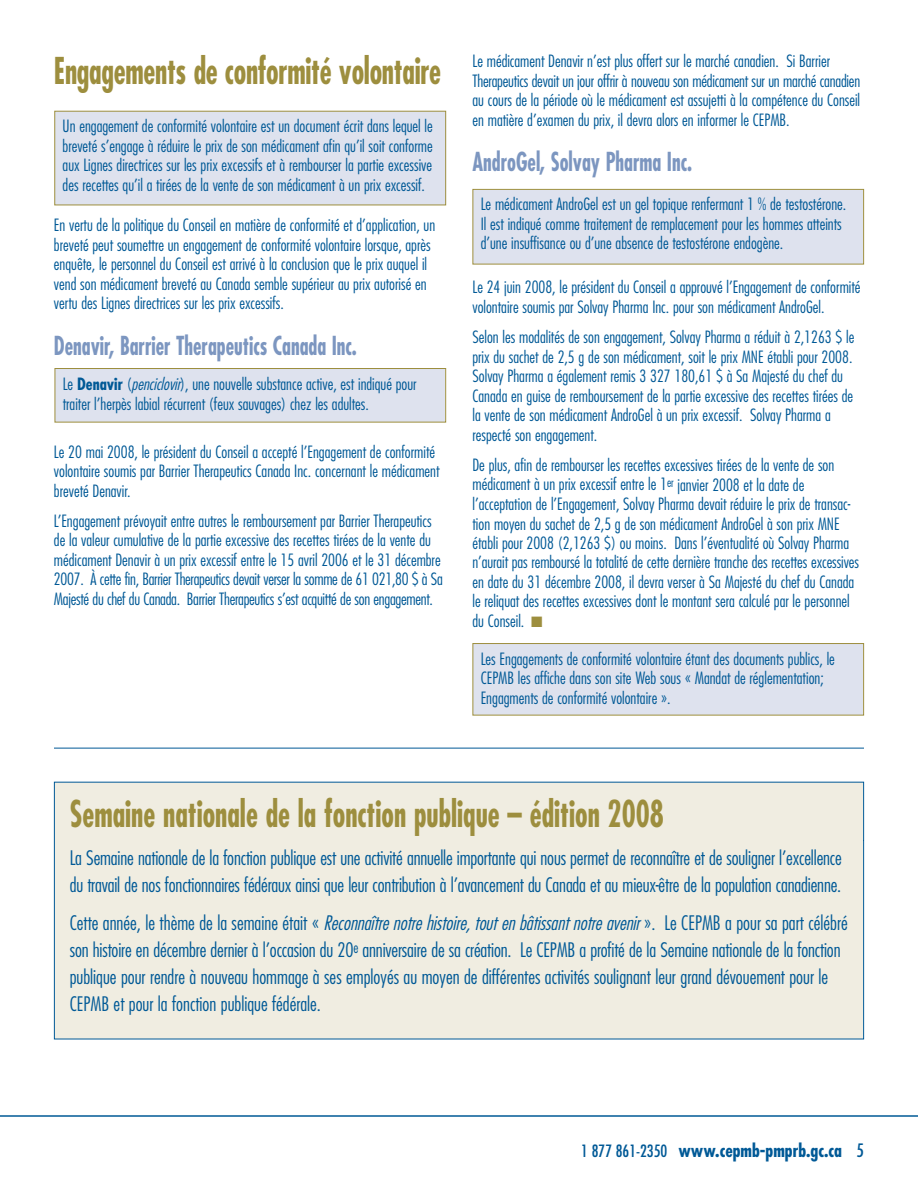
<style>
.page{position:relative;width:918px;height:1188px;background:#fff}
.page>*{position:absolute;margin:0;border:0;box-sizing:border-box;transform-origin:0 0}
.t1{font:700 condensed 36px "Futura LT";color:#9d8e3e;scale:.8 1}
.t2{font:700 condensed 25.5px "Futura LT";color:#7c96c0;scale:.8 1}
.t3{font:300 condensed 19.5px/27px "Futura LT";letter-spacing:-.01em;color:#005996}
.t4{font:700 condensed 18px "Futura LT";color:#005996}
.t5{font:300 condensed 16.5px/19.5px "Futura LT";color:#005996}
.s1{font-weight:700}
.s2{font-style:italic}
.s3{color:#9d8e3e}
.s4{font-weight:400;font-size:16.5px}
.s5{font-weight:400}
</style>
<div class="page">
<hr style="left:0;top:1115px;width:918px;height:2px;background:#005996">
<div style="left:55px;top:112px;width:390px;height:93px;background:#dee2ee"></div>
<div style="left:54px;top:111px;width:392px;height:94px;border:1px solid #9d8e3e"></div>
<div style="left:55px;top:369px;width:390px;height:53px;background:#dee2ee"></div>
<div style="left:55px;top:368px;width:391px;height:55px;border:1px solid #9d8e3e"></div>
<div style="left:473px;top:190px;width:390px;height:74px;background:#dee2ee"></div>
<div style="left:472px;top:189px;width:392px;height:75px;border:1px solid #9d8e3e"></div>
<div style="left:473px;top:644px;width:390px;height:71px;background:#dee2ee"></div>
<div style="left:472px;top:643px;width:392px;height:73px;border:1px solid #9d8e3e"></div>
<div style="left:55px;top:783px;width:808px;height:256px;background:#f0ede1"></div>
<hr style="left:54px;top:748px;width:810px;height:1px;background:#005996">
<h1 class="t1" style="left:54px;top:55px;width:485px">Engagements de conformité volontaire</h1>
<p class="t5" style="left:63px;top:118px;width:372px;text-align:justify">Un engagement de conformité volontaire est un document écrit dans lequel le breveté s’engage à réduire le prix de son médicament afin qu’il soit conforme aux Lignes directrices sur les prix excessifs et à rembourser la partie excessive des recettes qu’il a tirées de la vente de son médicament à un prix excessif.</p>
<p class="t5" style="left:54px;top:217px;width:383px">En vertu de la politique du Conseil en matière de conformité et d’application, un breveté peut soumettre un engagement de conformité volontaire lorsque, après enquête, le personnel du Conseil est arrivé à la conclusion que le prix auquel il vend son médicament breveté au Canada semble supérieur au prix autorisé en vertu des Lignes directrices sur les prix excessifs.</p>
<h2 class="t2" style="left:54px;top:334px;width:380px">Denavir, Barrier Therapeutics Canada Inc.</h2>
<p class="t5" style="left:63px;top:375px;width:355px">Le <span class="s1">Denavir</span> (<span class="s2">penciclovir</span>), une nouvelle substance active, est indiqué pour traiter l’herpès labial récurrent (feux sauvages) chez les adultes.</p>
<p class="t5" style="left:54px;top:443px;width:387px">Le 20 mai 2008, le président du Conseil a accepté l’Engagement de conformité volontaire soumis par Barrier Therapeutics Canada Inc. concernant le médicament breveté Denavir.</p>
<p class="t5" style="left:54px;top:512px;width:390px">L’Engagement prévoyait entre autres le remboursement par Barrier Therapeutics de la valeur cumulative de la partie excessive des recettes tirées de la vente du médicament Denavir à un prix excessif entre le 15 avril 2006 et le 31 décembre 2007. À cette fin, Barrier Therapeutics devait verser la somme de 61 021,80 $ à Sa Majesté du chef du Canada. Barrier Therapeutics s’est acquitté de son engagement.</p>
<p class="t5" style="left:472px;top:53px;width:389px">Le médicament Denavir n’est plus offert sur le marché canadien. Si Barrier Therapeutics devait un jour offrir à nouveau son médicament sur un marché canadien au cours de la période où le médicament est assujetti à la compétence du Conseil en matière d’examen du prix, il devra alors en informer le CEPMB.</p>
<h2 class="t2" style="left:472px;top:150px;width:276px">AndroGel, Solvay Pharma Inc.</h2>
<p class="t5" style="left:481px;top:196px;width:367px">Le médicament AndroGel est un gel topique renfermant 1 % de testostérone.<br>Il est indiqué comme traitement de remplacement pour les hommes atteints d’une insuffisance ou d’une absence de testostérone endogène.</p>
<p class="t5" style="left:472px;top:279px;width:390px">Le 24 juin 2008, le président du Conseil a approuvé l’Engagement de conformité volontaire soumis par Solvay Pharma Inc. pour son médicament AndroGel.</p>
<p class="t5" style="left:472px;top:329px;width:383px">Selon les modalités de son engagement, Solvay Pharma a réduit à 2,1263 $ le prix du sachet de 2,5 g de son médicament, soit le prix MNE établi pour 2008.<br>Solvay Pharma a également remis 3 327 180,61 $ à Sa Majesté du chef du Canada en guise de remboursement de la partie excessive des recettes tirées de la vente de son médicament AndroGel à un prix excessif. Solvay Pharma a respecté son engagement.</p>
<p class="t5" style="left:472px;top:456px;width:388px">De plus, afin de rembourser les recettes excessives tirées de la vente de son médicament à un prix excessif entre le 1<sup>er</sup> janvier 2008 et la date de l’acceptation de l’Engagement, Solvay Pharma devait réduire le prix de transac&shy;tion moyen du sachet de 2,5 g de son médicament AndroGel à son prix MNE établi pour 2008 (2,1263 $) ou moins. Dans l’éventualité où Solvay Pharma n’aurait pas remboursé la totalité de cette dernière tranche des recettes excessives en date du 31 décembre 2008, il devra verser à Sa Majesté du chef du Canada le reliquat des recettes excessives dont le montant sera calculé par le personnel du Conseil. <span class="s3">■</span></p>
<p class="t5" style="left:481px;top:650px;width:356px">Les Engagements de conformité volontaire étant des documents publics, le<br>CEPMB les affiche dans son site Web sous « Mandat de réglementation;<br>Engagments de conformité volontaire ».</p>
<h1 class="t1" style="left:70px;top:798px;width:744px">Semaine nationale de la fonction publique – édition 2008</h1>
<p class="t3" style="left:70px;top:846px;width:774px">La Semaine nationale de la fonction publique est une activité annuelle importante qui nous permet de reconnaître et de souligner l’excellence du travail de nos fonctionnaires fédéraux ainsi que leur contribution à l’avancement du Canada et au mieux-être de la population canadienne.</p>
<p class="t3" style="left:70px;top:911px;width:780px">Cette année, le thème de la semaine était « <span class="s2">Reconnaîtrenotrehistoire,toutenbâtissantnotreavenir</span>». Le CEPMB a pour sa part célébré son histoire en décembre dernier à l’occasion du 20<sup>e</sup> anniversaire de sa création. Le CEPMB a profité de la Semaine nationale de la fonction publique pour rendre à nouveau hommage à ses employés au moyen de différentes activités soulignant leur grand dévouement pour le CEPMB et pour la fonction publique fédérale.</p>
<p class="t4" style="left:581px;top:1142px;width:284px"><span class="s4">1 877 861-2350</span> www.cepmb-pmprb.gc.ca <span class="s5">5</span></p>
</div>
